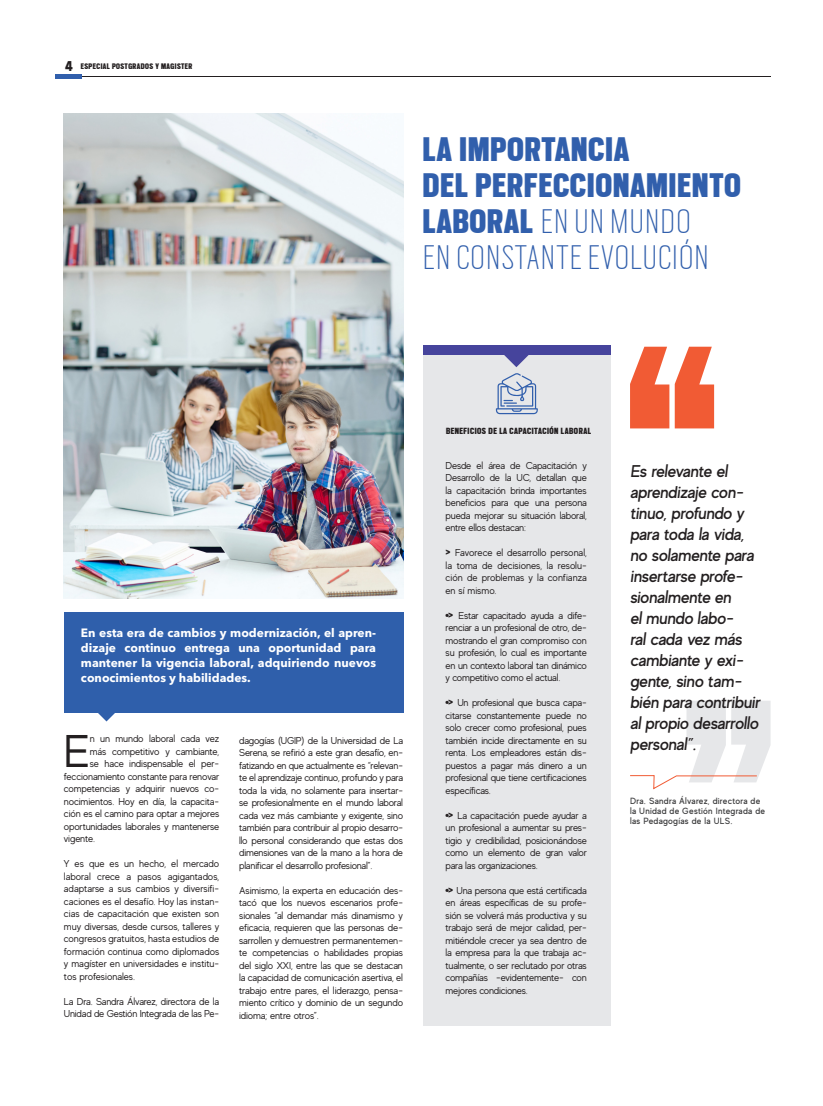
<style>
.page{position:relative;width:823px;height:1106px;background:#fff}
.page>*{position:absolute;margin:0;border:0;box-sizing:border-box;transform-origin:0 0}
.t1{font:45.7px "MADE Evolve Sans";color:#231f20}
.t2{font:300 38px "Scout Cond";letter-spacing:.03em;color:#315fac;scale:1.1 1}
.t3{font:900 38px "Scout Cond";letter-spacing:.03em;color:#315fac}
.t4{font:500 17px/21px "MADE Evolve Sans";color:#231f20}
.t5{font:700 12px/15px "Avenir Next LT Pro";color:#fff;text-align:justify}
.t6{font:800 12px "Fashion Fetish";color:#231f20}
.t7{font:10px/12.5px "MADE Evolve Sans";letter-spacing:-.02em;color:#231f20;text-align:justify}
.t8{font:900 10px "Scout Cond";letter-spacing:.05em;color:#231f20}
.t9{font:500 9px/10px "MADE Evolve Sans";letter-spacing:.025em;color:#3e3e3f}
.t10{font:900 9px "Scout Cond";letter-spacing:.05em;color:#231f20}
.s1{font-weight:900}
.s2{font-weight:700;font-size:12px}
</style>
<div class="page">
<hr style="left:80px;top:76px;width:690px;height:1px;background:#231f20">
<div style="left:55px;top:74px;width:26px;height:5px;background:#315fac"></div>
<div style="left:422px;top:350px;width:188px;height:675px;background:#e6e7e9"></div>
<img style="left:64px;top:114px;width:339px;height:484px">
<div style="left:64px;top:612px;width:339px;height:100px;background:#2f5fab"></div>
<svg style="left:87px;top:712px;width:38px;height:9px"></svg>
<svg style="left:630px;top:347px;width:83px;height:81px"></svg>
<svg style="left:630px;top:701px;width:140px;height:89px"></svg>
<div style="left:422px;top:345px;width:188px;height:10px;background:#46449c"></div>
<svg style="left:504px;top:355px;width:25px;height:12px"></svg>
<svg style="left:495px;top:373px;width:42px;height:41px"></svg>
<p class="t6" style="left:65px;top:56px;width:10px">4</p>
<p class="t10" style="left:81px;top:62px;width:113px">ESPECIAL POSTGRADOS Y MAGISTER</p>
<p class="t3" style="left:422px;top:131px;width:207px">LA IMPORTANCIA</p>
<p class="t3" style="left:422px;top:167px;width:319px">DEL PERFECCIONAMIENTO</p>
<p class="t2" style="left:422px;top:203px;width:245px"><span class="s1">LABORAL</span> EN UN MUNDO</p>
<p class="t2" style="left:422px;top:239px;width:261px">EN CONSTANTE EVOLUCIÓN</p>
<p class="t5" style="left:81px;top:625px;width:296px">En esta era de cambios y modernización, el apren&shy;dizaje continuo entrega una oportunidad para mantener la vigencia laboral, adquiriendo nuevos conocimientos y habilidades.</p>
<p class="t1" style="left:64px;top:722px;width:28px">E</p>
<p class="t7" style="left:90px;top:732px;width:131px">n un mundo laboral cada vez</p>
<p class="t7" style="left:90px;top:744px;width:131px">más competitivo y cambiante,</p>
<p class="t7" style="left:90px;top:757px;width:131px">se hace indispensable el per-</p>
<p class="t7" style="left:64px;top:769px;width:157px">feccionamiento constante para renovar</p>
<p class="t7" style="left:64px;top:782px;width:157px">competencias y adquirir nuevos co-</p>
<p class="t7" style="left:64px;top:794px;width:157px">nocimientos. Hoy en día, la capacita-</p>
<p class="t7" style="left:64px;top:807px;width:157px">ción es el camino para optar a mejores</p>
<p class="t7" style="left:64px;top:819px;width:157px">oportunidades laborales y mantenerse</p>
<p class="t7" style="left:64px;top:832px;width:32px">vigente.</p>
<p class="t7" style="left:64px;top:857px;width:157px">Y es que es un hecho, el mercado laboral crece a pasos agigantados, adaptarse a sus cambios y diversifi&shy;caciones es el desafío. Hoy las instan&shy;cias de capacitación que existen son muy diversas, desde cursos, talleres y congresos gratuitos, hasta estudios de formación continua como diplomados y magíster en universidades e institu&shy;tos profesionales.</p>
<p class="t7" style="left:64px;top:994px;width:157px">La Dra. Sandra Álvarez, directora de la<br>Unidad de Gestión Integrada de las Pe-</p>
<p class="t7" style="left:239px;top:733px;width:165px">dagogías (UGIP) de la Universidad de La Serena, se refirió a este gran desafío, en&shy;fatizando en que actualmente es “relevan&shy;te el aprendizaje continuo, profundo y para toda la vida, no solamente para insertar&shy;se profesionalmente en el mundo laboral cada vez más cambiante y exigente, sino también para contribuir al propio desarro&shy;llo personal considerando que estas dos dimensiones van de la mano a la hora de planificar el desarrollo profesional”.</p>
<p class="t7" style="left:239px;top:883px;width:165px">Asimismo, la experta en educación des&shy;tacó que los nuevos escenarios profe&shy;sionales “al demandar más dinamismo y eficacia, requieren que las personas de&shy;sarrollen y demuestren permanentemen&shy;te competencias o habilidades propias del siglo XXI, entre las que se destacan la capacidad de comunicación asertiva, el trabajo entre pares, el liderazgo, pensa&shy;miento crítico y dominio de un segundo idioma; entre otros”.</p>
<p class="t8" style="left:446px;top:426px;width:146px">BENEFICIOS DE LA CAPACITACIÓN LABORAL</p>
<p class="t7" style="left:445px;top:458px;width:143px">Desde el área de Capacitación y Desarrollo de la UC, detallan que la capacitación brinda importantes beneficios para que una persona pueda mejorar su situación laboral, entre ellos destacan:</p>
<p class="t7" style="left:445px;top:546px;width:143px"><span class="s2">&gt;</span> Favorece el desarrollo personal, la toma de decisiones, la resolu&shy;ción de problemas y la confianza en sí mismo.</p>
<p class="t7" style="left:445px;top:608px;width:143px"><span class="s2">&gt;</span> Estar capacitado ayuda a dife&shy;renciar a un profesional de otro, de&shy;mostrando el gran compromiso con su profesión, lo cual es importante en un contexto laboral tan dinámico y competitivo como el actual.</p>
<p class="t7" style="left:445px;top:696px;width:143px"><span class="s2">&gt;</span> Un profesional que busca capa&shy;citarse constantemente puede no solo crecer como profesional, pues también incide directamente en su renta. Los empleadores están dis&shy;puestos a pagar más dinero a un profesional que tiene certificaciones específicas.</p>
<p class="t7" style="left:445px;top:808px;width:143px"><span class="s2">&gt;</span> La capacitación puede ayudar a un profesional a aumentar su pres&shy;tigio y credibilidad, posicionándose como un elemento de gran valor para las organizaciones.</p>
<p class="t7" style="left:445px;top:883px;width:143px"><span class="s2">&gt;</span> Una persona que está certificada en áreas específicas de su profe&shy;sión se volverá más productiva y su trabajo será de mejor calidad, per&shy;mitiéndole crecer ya sea dentro de la empresa para la que trabaja ac&shy;tualmente, o ser reclutado por otras compañías -evidentemente- con mejores condiciones.</p>
<p class="t4" style="left:629px;top:459px;width:134px">Es relevante el aprendizaje con&shy;tinuo, profundo y para toda la vida, no solamente para insertarse profe&shy;sionalmente en<br>el mundo labo-<br>ral cada vez más cambiante y exi&shy;gente, sino tam&shy;bién para contribuir al propio desarrollo personal”.</p>
<p class="t9" style="left:629px;top:795px;width:136px">Dra. Sandra Álvarez, directora de la Unidad de Gestión Integrada de las Pedagogías de la ULS.</p>
</div>
